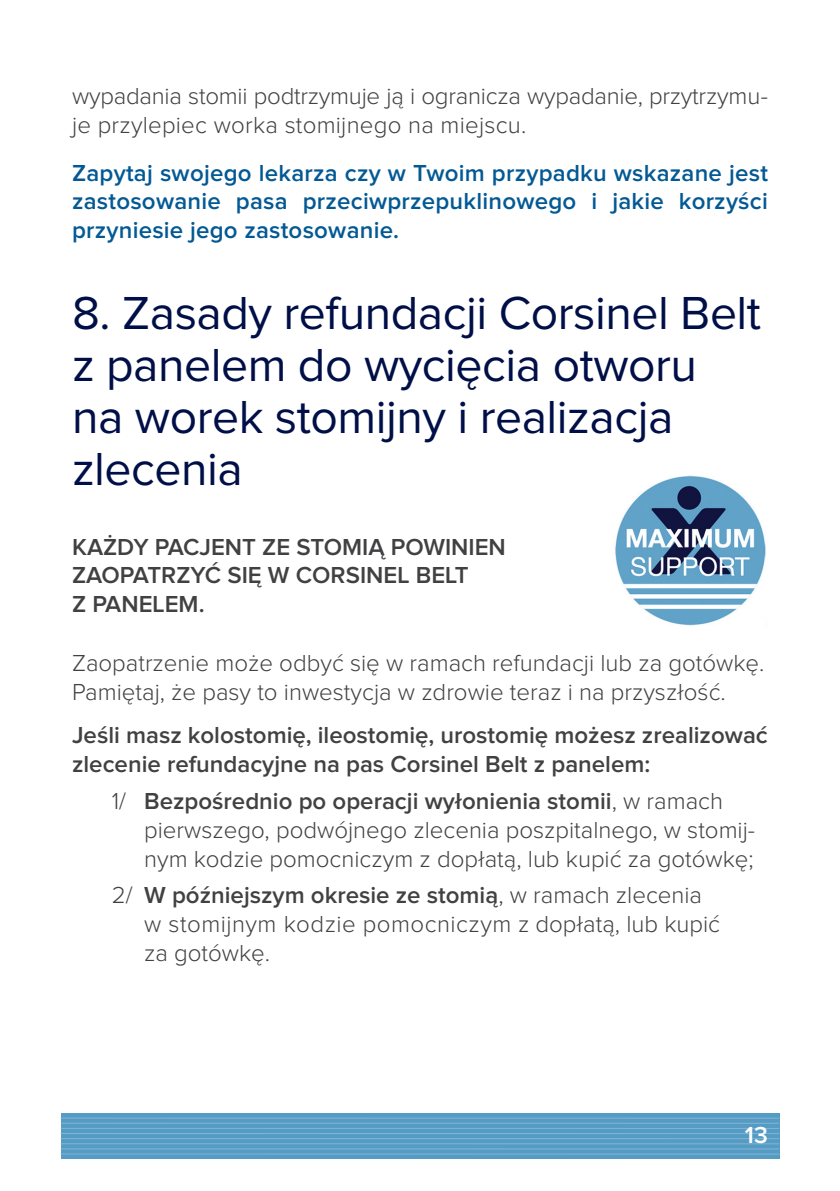
<style>
.page{position:relative;width:840px;height:1191px;background:#fff}
.page>*{position:absolute;margin:0;border:0;box-sizing:border-box;transform-origin:0 0}
.t1{font:48px/52px "Proxima Nova";letter-spacing:-.01em;color:#000f47}
.t2{font:300 24px/28.8px "Proxima Nova";color:#414042}
.t3{font:600 24px/28.8px "Proxima Nova";color:#414042}
.t4{font:600 24px/28.8px "Proxima Nova";letter-spacing:.01em;color:#035994;text-align:justify}
.t5{font:300 24px/28.8px "Proxima Nova";letter-spacing:.02em;color:#414042}
.t6{font:600 24px "Proxima Nova";color:#fff}
.s1{font-weight:600}
</style>
<div class="page">
<div style="left:61px;top:1113px;width:717px;height:45px;background:#559cc5"></div>
<hr style="left:61px;top:1117px;width:717px;height:1px;background:#84b4d3">
<hr style="left:61px;top:1122px;width:717px;height:1px;background:#84b4d3">
<hr style="left:61px;top:1127px;width:717px;height:2px;background:#84b4d3">
<hr style="left:61px;top:1133px;width:717px;height:1px;background:#84b4d3">
<hr style="left:61px;top:1138px;width:717px;height:1px;background:#84b4d3">
<hr style="left:61px;top:1143px;width:717px;height:1px;background:#84b4d3">
<hr style="left:61px;top:1148px;width:717px;height:1px;background:#84b4d3">
<hr style="left:61px;top:1153px;width:717px;height:1px;background:#84b4d3">
<img style="left:615px;top:475px;width:151px;height:151px">
<p class="t2" style="left:72px;top:83px;width:697px">wypadania stomii podtrzymuje ją i ogranicza wypadanie, przytrzymu&shy;je przylepiec worka stomijnego na miejscu.</p>
<p class="t4" style="left:72px;top:159px;width:697px">Zapytaj swojego lekarza czy w Twoim przypadku wskazane jest zastosowanie pasa przeciwprzepuklinowego i jakie korzyści przyniesie jego zastosowanie.</p>
<p class="t1" style="left:72px;top:289px;width:690px">8. Zasady refundacji Corsinel Belt z panelem do wycięcia otworu</p>
<p class="t1" style="left:72px;top:393px;width:602px">na worek stomijny i realizacja zlecenia</p>
<p class="t3" style="left:72px;top:533px;width:435px">KAŻDY PACJENT ZE STOMIĄ POWINIEN</p>
<p class="t3" style="left:72px;top:562px;width:398px">ZAOPATRZYĆ SIĘ W CORSINEL BELT</p>
<p class="t3" style="left:72px;top:591px;width:134px">Z PANELEM.</p>
<p class="t2" style="left:72px;top:649px;width:693px">Zaopatrzenie może odbyć się w ramach refundacji lub za gotówkę.</p>
<p class="t2" style="left:72px;top:678px;width:654px">Pamiętaj, że pasy to inwestycja w zdrowie teraz i na przyszłość.</p>
<p class="t3" style="left:72px;top:722px;width:697px">Jeśli masz kolostomię, ileostomię, urostomię możesz zrealizować zlecenie refundacyjne na pas Corsinel Belt z panelem:</p>
<p class="t2" style="left:144px;top:787px;width:612px;text-indent:-32px">1/ <span class="s1">Bezpośrednio po operacji wyłonienia stomii</span>, w ramach pierwszego, podwójnego zlecenia poszpitalnego, w stomij&shy;nym kodzie pomocniczym z dopłatą, lub kupić za gotówkę;</p>
<p class="t5" style="left:144px;top:882px;width:577px;text-indent:-32px">2/ <span class="s1">W późniejszym okresie ze stomią</span>, w ramach zlecenia w stomijnym kodzie pomocniczym z dopłatą, lub kupić za gotówkę.</p>
<p class="t6" style="left:744px;top:1123px;width:24px">13</p>
</div>
